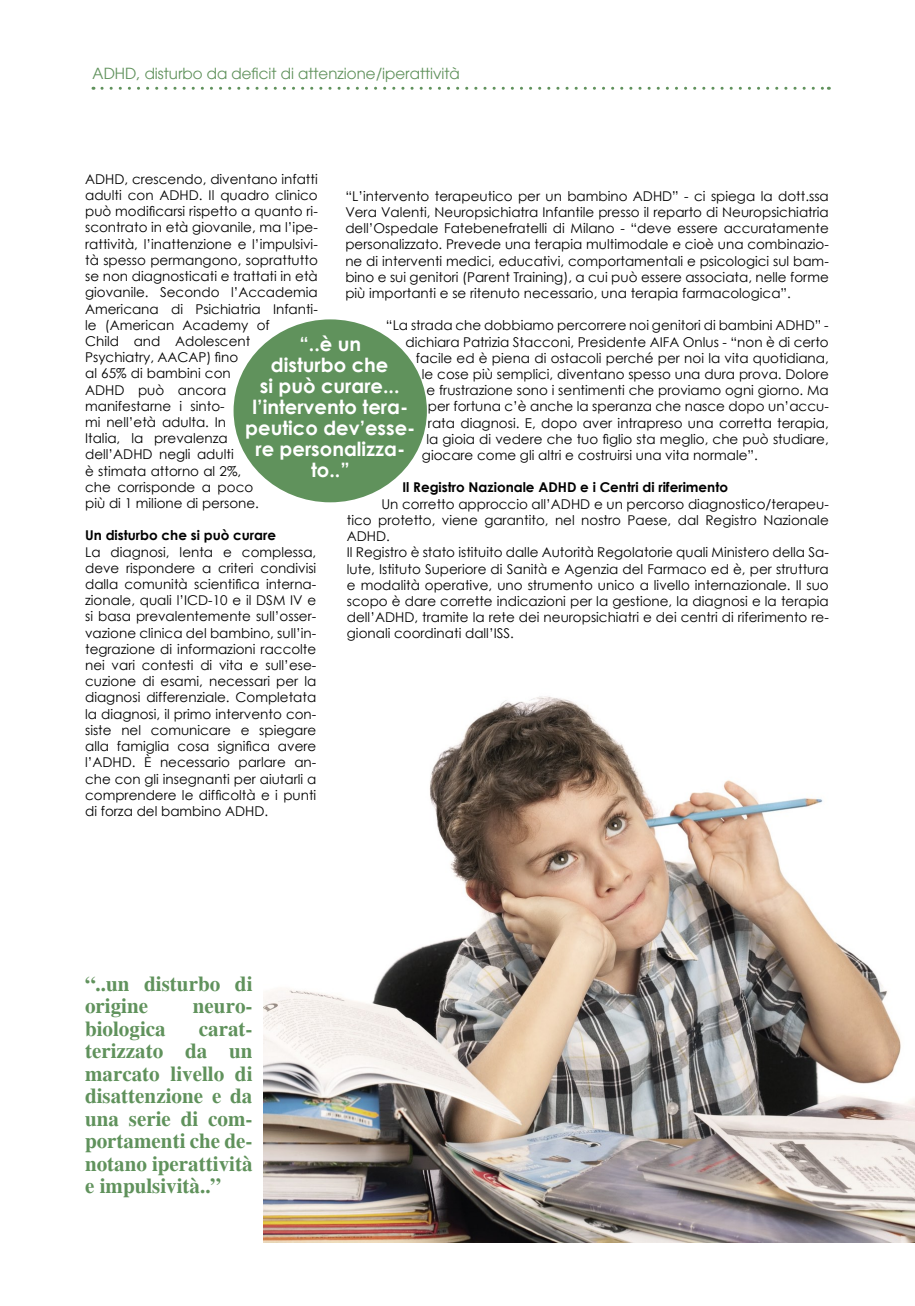
<style>
.page{position:relative;width:915px;height:1306px;background:#fff}
.page>*{position:absolute;margin:0;border:0;box-sizing:border-box;transform-origin:0 0}
.t1{font:700 21px/22.5px "Times";color:#60925c}
.t2{font:700 19.5px/21px "Century Gothic";color:#fff;text-align:center}
.t3{font:15px "Avant Garde";color:#60925c}
.t4{font:13.5px/16.2px "Century Gothic";color:#000}
.t5{font:700 13.5px "Century Gothic";color:#000}
</style>
<div class="page">
<img style="left:264px;top:696px;width:650px;height:546px">
<svg style="left:102px;top:87px;width:727px;height:3px"></svg>
<div style="left:233px;top:319px;width:194px;height:183px;background:#60925c;border-radius:50%"></div>
<p class="t3" style="left:93px;top:65px;width:368px">ADHD, disturbo da deficit di attenzione/iperattività</p>
<p class="t4" style="left:85px;top:171px;width:234px">ADHD, crescendo, diventano infatti adulti con ADHD. Il quadro clinico può modificarsi rispetto a quanto ri&shy;scontrato in età giovanile, ma l’ipe&shy;rattività, l’inattenzione e l’impulsivi&shy;tà spesso permangono, soprattutto se non diagnosticati e trattati in età giovanile. Secondo l’Accademia<br>Americana di Psichiatria Infanti&shy;le (American Academy of<br>Child and Adolescent<br>Psychiatry, AACAP) fino<br>al 65% di bambini con<br>ADHD può ancora<br>manifestarne i sinto-<br>mi nell’età adulta. In<br>Italia, la prevalenza<br>dell’ADHD negli adulti<br>è stimata attorno al 2%,<br>che corrisponde a poco<br>più di 1 milione di persone.</p>
<p class="t5" style="left:85px;top:525px;width:192px">Un disturbo che si può curare</p>
<p class="t4" style="left:85px;top:543px;width:233px;text-align:justify">La diagnosi, lenta e complessa, deve rispondere a criteri condivisi dalla comunità scientifica interna&shy;zionale, quali l’ICD-10 e il DSM IV e si basa prevalentemente sull’osser&shy;vazione clinica del bambino, sull’in&shy;tegrazione di informazioni raccolte nei vari contesti di vita e sull’ese&shy;cuzione di esami, necessari per la diagnosi differenziale. Completata la diagnosi, il primo intervento con&shy;siste nel comunicare e spiegare alla famiglia cosa significa avere l’ADHD. È necessario parlare an&shy;che con gli insegnanti per aiutarli a comprendere le difficoltà e i punti di forza del bambino ADHD.</p>
<p class="t4" style="left:345px;top:187px;width:485px;text-align:justify">“L’intervento terapeutico per un bambino ADHD” - ci spiega la dott.ssa Vera Valenti, Neuropsichiatra Infantile presso il reparto di Neuropsichiatria dell’Ospedale Fatebenefratelli di Milano - “deve essere accuratamente personalizzato. Prevede una terapia multimodale e cioè una combinazio&shy;ne di interventi medici, educativi, comportamentali e psicologici sul bam&shy;bino e sui genitori (Parent Training), a cui può essere associata, nelle forme più importanti e se ritenuto necessario, una terapia farmacologica”.</p>
<p class="t4" style="left:386px;top:317px;width:444px">“La strada che dobbiamo percorrere noi genitori di bambini ADHD” -</p>
<p class="t4" style="left:405px;top:333px;width:424px">dichiara Patrizia Stacconi, Presidente AIFA Onlus - “non è di certo</p>
<p class="t4" style="left:416px;top:349px;width:414px">facile ed è piena di ostacoli perché per noi la vita quotidiana,</p>
<p class="t4" style="left:422px;top:366px;width:408px">le cose più semplici, diventano spesso una dura prova. Dolore</p>
<p class="t4" style="left:426px;top:382px;width:404px">e frustrazione sono i sentimenti che proviamo ogni giorno. Ma</p>
<p class="t4" style="left:428px;top:398px;width:402px">per fortuna c’è anche la speranza che nasce dopo un’accu-</p>
<p class="t4" style="left:428px;top:414px;width:402px">rata diagnosi. E, dopo aver intrapreso una corretta terapia,</p>
<p class="t4" style="left:426px;top:430px;width:404px">la gioia di vedere che tuo figlio sta meglio, che può studiare,</p>
<p class="t4" style="left:422px;top:447px;width:337px">giocare come gli altri e costruirsi una vita normale”.</p>
<p class="t5" style="left:402px;top:477px;width:327px">Il Registro Nazionale ADHD e i Centri di riferimento</p>
<p class="t4" style="left:347px;top:495px;width:483px;text-indent:34px">Un corretto approccio all’ADHD e un percorso diagnostico/terapeu&shy;tico protetto, viene garantito, nel nostro Paese, dal Registro Nazionale ADHD.<br>Il Registro è stato istituito dalle Autorità Regolatorie quali Ministero della Sa&shy;lute, Istituto Superiore di Sanità e Agenzia del Farmaco ed è, per struttura e modalità operative, uno strumento unico a livello internazionale. Il suo scopo è dare corrette indicazioni per la gestione, la diagnosi e la terapia dell’ADHD, tramite la rete dei neuropsichiatri e dei centri di riferimento re&shy;gionali coordinati dall’ISS.</p>
<h2 class="t2" style="left:245px;top:332px;width:172px">“..è un<br>disturbo che<br>si può curare... l’intervento tera&shy;peutico dev’esse&shy;re personalizza&shy;to..”</h2>
<h1 class="t1" style="left:85px;top:972px;width:169px">“..un disturbo di origine</h1>
<h1 class="t1" style="left:193px;top:994px;width:61px">neuro-</h1>
<h1 class="t1" style="left:85px;top:1017px;width:82px">biologica</h1>
<h1 class="t1" style="left:85px;top:1017px;width:169px;text-align:justify;text-indent:114px">carat&shy;terizzato da un marcato livello di disattenzione e da una serie di com&shy;portamenti che de&shy;notano iperattività e impulsività..”</h1>
</div>
